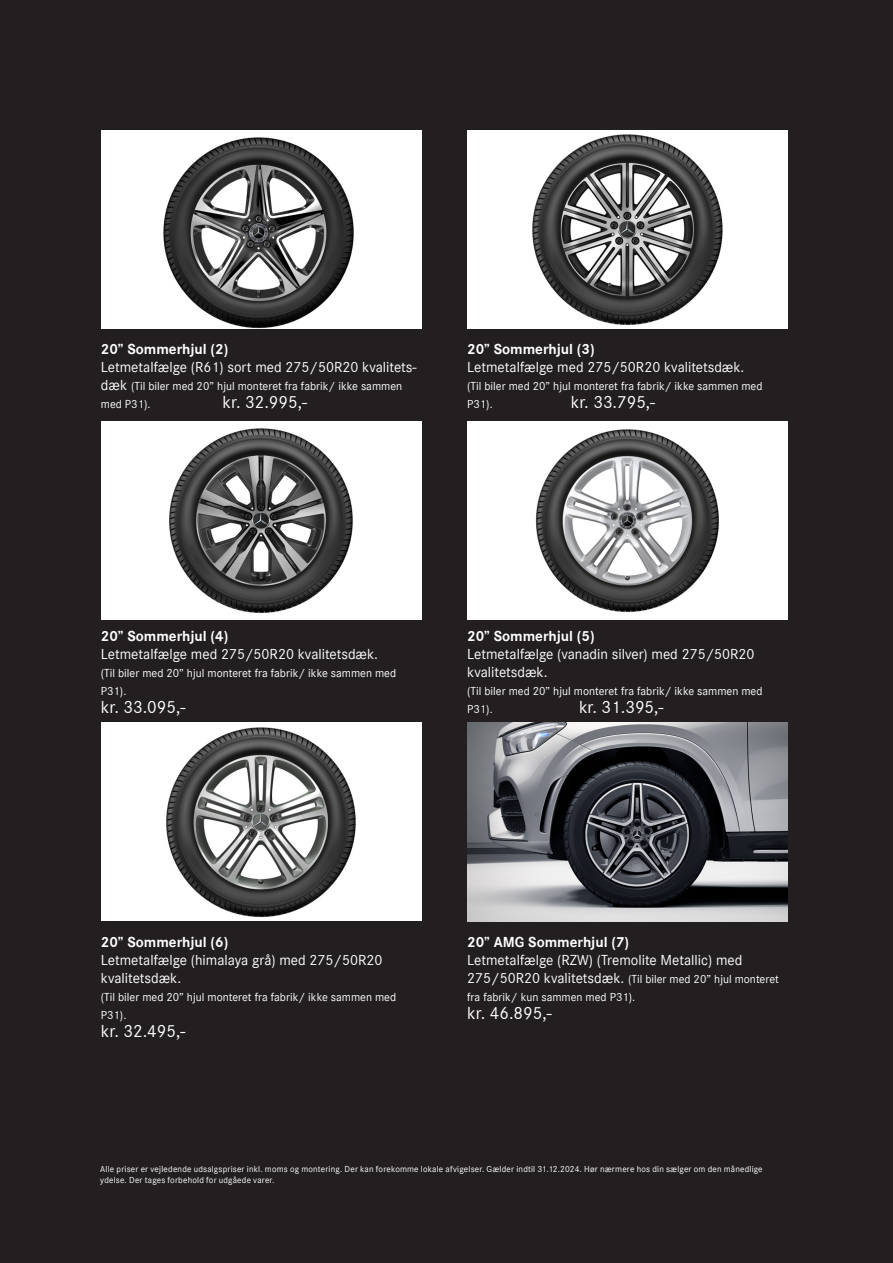
<style>
.page{position:relative;width:893px;height:1263px;background:#231f20}
.page>*{position:absolute;margin:0;border:0;box-sizing:border-box;transform-origin:0 0}
.t1{font:18px "Daimler CS";color:#fff}
.t2{font:15px/18px "Daimler CS";color:#fff}
.t3{font:700 15px "Daimler CS";color:#fff}
.t4{font:12px/18px "Daimler CS";color:#fff}
.t5{font:9px/10.5px "Daimler CS";letter-spacing:.02em;color:#fff}
.s1{font-size:15px}
</style>
<div class="page">
<div style="left:101px;top:421px;width:320px;height:199px;background:#fff"></div>
<img style="left:169px;top:428px;width:184px;height:185px">
<div style="left:467px;top:421px;width:321px;height:199px;background:#fff"></div>
<img style="left:535px;top:429px;width:184px;height:183px">
<div style="left:101px;top:722px;width:320px;height:199px;background:#fff"></div>
<img style="left:166px;top:727px;width:190px;height:190px">
<div style="left:101px;top:130px;width:320px;height:199px;background:#fff"></div>
<img style="left:163px;top:137px;width:191px;height:191px">
<div style="left:467px;top:130px;width:321px;height:199px;background:#fff"></div>
<img style="left:532px;top:134px;width:191px;height:191px">
<img style="left:467px;top:722px;width:321px;height:199px">
<p class="t3" style="left:101px;top:337px;width:129px">20” Sommerhjul (2)</p>
<p class="t2" style="left:101px;top:357px;width:317px">Letmetalfælge (R61) sort med 275/50R20 kvalitets-</p>
<p class="t4" style="left:101px;top:376px;width:303px"><span class="s1">dæk</span> (Til biler med 20” hjul monteret fra fabrik/ ikke sammen med P31).</p>
<p class="t1" style="left:223px;top:389px;width:86px">kr. 32.995,-</p>
<p class="t3" style="left:467px;top:337px;width:129px">20” Sommerhjul (3)</p>
<p class="t2" style="left:467px;top:357px;width:279px">Letmetalfælge med 275/50R20 kvalitetsdæk.</p>
<p class="t4" style="left:467px;top:376px;width:297px">(Til biler med 20” hjul monteret fra fabrik/ ikke sammen med<br>P31).</p>
<p class="t1" style="left:571px;top:389px;width:86px">kr. 33.795,-</p>
<p class="t3" style="left:101px;top:624px;width:129px">20” Sommerhjul (4)</p>
<p class="t2" style="left:101px;top:643px;width:279px">Letmetalfælge med 275/50R20 kvalitetsdæk.</p>
<p class="t4" style="left:101px;top:663px;width:297px">(Til biler med 20” hjul monteret fra fabrik/ ikke sammen med<br>P31).</p>
<p class="t1" style="left:101px;top:693px;width:86px">kr. 33.095,-</p>
<p class="t3" style="left:467px;top:624px;width:129px">20” Sommerhjul (5)</p>
<p class="t2" style="left:467px;top:643px;width:289px">Letmetalfælge (vanadin silver) med 275/50R20 kvalitetsdæk.</p>
<p class="t4" style="left:467px;top:681px;width:297px">(Til biler med 20” hjul monteret fra fabrik/ ikke sammen med<br>P31).</p>
<p class="t1" style="left:579px;top:693px;width:86px">kr. 31.395,-</p>
<p class="t3" style="left:101px;top:930px;width:129px">20” Sommerhjul (6)</p>
<p class="t2" style="left:101px;top:950px;width:283px">Letmetalfælge (himalaya grå) med 275/50R20 kvalitetsdæk.</p>
<p class="t4" style="left:101px;top:987px;width:297px">(Til biler med 20” hjul monteret fra fabrik/ ikke sammen med<br>P31).</p>
<p class="t1" style="left:101px;top:1018px;width:86px">kr. 32.495,-</p>
<p class="t3" style="left:467px;top:930px;width:163px">20” AMG Sommerhjul (7)</p>
<p class="t2" style="left:467px;top:950px;width:277px">Letmetalfælge (RZW) (Tremolite Metallic) med</p>
<p class="t4" style="left:467px;top:969px;width:313px"><span class="s1">275/50R20 kvalitetsdæk.</span> (Til biler med 20” hjul monteret fra fabrik/ kun sammen med P31).</p>
<p class="t1" style="left:467px;top:1000px;width:86px">kr. 46.895,-</p>
<p class="t5" style="left:100px;top:1163px;width:664px">Alle priser er vejledende udsalgspriser inkl. moms og montering. Der kan forekomme lokale afvigelser. Gælder indtil 31.12.2024. Hør nærmere hos din sælger om den månedlige ydelse. Der tages forbehold for udgåede varer.</p>
</div>
